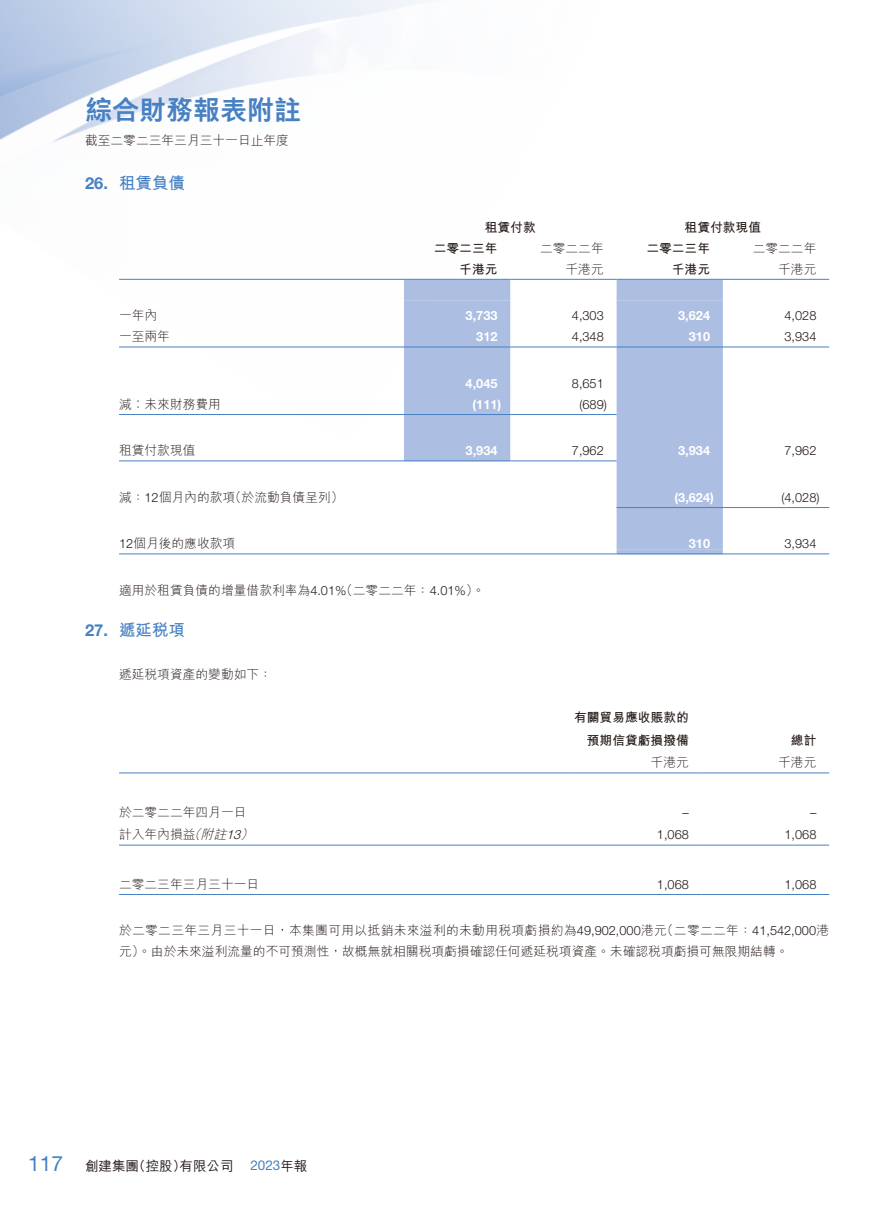
<style>
.page{position:relative;width:893px;height:1212px;background:#fff}
.page>*{position:absolute;margin:0;border:0;box-sizing:border-box;transform-origin:0 0}
.t1{font:800 27px "M Hei HK";color:#4781c3}
.t2{font:21px "Helvetica Neue LT Std";color:#4781c3}
.t3{font:700 16.5px "M Hei HK";color:#4781c3}
.t4{font:700 16.5px "Helvetica Neue LT Std";color:#4781c3}
.t5{font:500 13.5px "M Hei HK";color:#231916}
.t6{font:13.5px "Helvetica Neue LT Std";color:#4781c3}
.t7{font:300 12.75px/21px "M Hei HK";color:#231916}
.t8{font:300 12.75px "Helvetica Neue LT Std";color:#231916}
.t9{font:700 12.75px "Helvetica Neue LT Std";color:#fff}
.t10{font:700 12.75px "M Hei HK";color:#231916}
.t11{font:italic 300 12.75px "M Hei HK";color:#231916}
.t12{font:italic 300 12.75px "Helvetica Neue LT Std";color:#231916}
.s1{font-family:"Helvetica Neue LT Std"}
.s2{font-style:italic}
.s3{font-family:"M Hei HK"}
.s4{font-family:"M Hei HK";font-weight:500;color:#231916}
</style>
<div class="page">
<img style="left:0;top:0;width:697px;height:347px">
<svg style="left:404px;top:280px;width:319px;height:273px;fill:#acbee2"></svg>
<svg style="left:404px;top:301px;width:319px;height:249px;fill:#acbee2"></svg>
<hr style="left:119px;top:279px;width:285px;height:1px;background:#4781c3">
<hr style="left:404px;top:279px;width:106px;height:1px;background:#4781c3">
<hr style="left:510px;top:279px;width:107px;height:1px;background:#4781c3">
<hr style="left:617px;top:279px;width:106px;height:1px;background:#4781c3">
<hr style="left:723px;top:279px;width:106px;height:1px;background:#4781c3">
<hr style="left:119px;top:347px;width:285px;height:1px;background:#4781c3">
<hr style="left:404px;top:347px;width:106px;height:1px;background:#4781c3">
<hr style="left:510px;top:347px;width:107px;height:1px;background:#4781c3">
<hr style="left:617px;top:347px;width:106px;height:1px;background:#4781c3">
<hr style="left:723px;top:347px;width:106px;height:1px;background:#4781c3">
<hr style="left:119px;top:414px;width:285px;height:1px;background:#4781c3">
<hr style="left:404px;top:414px;width:106px;height:1px;background:#4781c3">
<hr style="left:510px;top:414px;width:107px;height:1px;background:#4781c3">
<hr style="left:119px;top:460px;width:285px;height:1px;background:#4781c3">
<hr style="left:404px;top:460px;width:106px;height:1px;background:#4781c3">
<hr style="left:510px;top:460px;width:107px;height:1px;background:#4781c3">
<hr style="left:617px;top:507px;width:106px;height:1px;background:#4781c3">
<hr style="left:723px;top:507px;width:106px;height:1px;background:#4781c3">
<hr style="left:119px;top:553px;width:285px;height:1px;background:#4781c3">
<hr style="left:404px;top:553px;width:106px;height:1px;background:#4781c3">
<hr style="left:510px;top:553px;width:107px;height:1px;background:#4781c3">
<hr style="left:617px;top:553px;width:106px;height:1px;background:#4781c3">
<hr style="left:723px;top:553px;width:106px;height:1px;background:#4781c3">
<hr style="left:119px;top:772px;width:455px;height:1px;background:#4781c3">
<hr style="left:574px;top:772px;width:128px;height:1px;background:#4781c3">
<hr style="left:702px;top:772px;width:127px;height:1px;background:#4781c3">
<hr style="left:119px;top:845px;width:455px;height:1px;background:#4781c3">
<hr style="left:574px;top:845px;width:128px;height:1px;background:#4781c3">
<hr style="left:702px;top:845px;width:127px;height:1px;background:#4781c3">
<hr style="left:119px;top:894px;width:455px;height:1px;background:#4781c3">
<hr style="left:574px;top:894px;width:128px;height:1px;background:#4781c3">
<hr style="left:702px;top:894px;width:127px;height:1px;background:#4781c3">
<h1 class="t1" style="left:85px;top:96px;width:217px">綜合財務報表附註</h1>
<p class="t7" style="left:85px;top:130px;width:205px">截至二零二三年三月三十一日止年度</p>
<p class="t4" style="left:85px;top:173px;width:24px">26.</p>
<p class="t3" style="left:119px;top:171px;width:67px">租賃負債</p>
<p class="t7" style="left:119px;top:305px;width:40px">一年內</p>
<p class="t7" style="left:119px;top:326px;width:52px">一至兩年</p>
<p class="t10" style="left:485px;top:218px;width:52px">租賃付款</p>
<p class="t10" style="left:685px;top:218px;width:78px">租賃付款現值</p>
<p class="t10" style="left:434px;top:239px;width:65px">二零二三年</p>
<p class="t7" style="left:540px;top:237px;width:65px">二零二二年</p>
<p class="t10" style="left:646px;top:239px;width:65px">二零二三年</p>
<p class="t7" style="left:753px;top:237px;width:65px">二零二二年</p>
<p class="t10" style="left:459px;top:260px;width:40px">千港元</p>
<p class="t7" style="left:566px;top:258px;width:40px">千港元</p>
<p class="t10" style="left:672px;top:260px;width:40px">千港元</p>
<p class="t7" style="left:778px;top:258px;width:40px">千港元</p>
<p class="t9" style="left:466px;top:308px;width:33px">3,733</p>
<p class="t8" style="left:572px;top:308px;width:33px">4,303</p>
<p class="t9" style="left:678px;top:308px;width:33px">3,624</p>
<p class="t8" style="left:784px;top:308px;width:33px">4,028</p>
<p class="t9" style="left:476px;top:329px;width:23px">312</p>
<p class="t8" style="left:572px;top:329px;width:33px">4,348</p>
<p class="t9" style="left:689px;top:329px;width:23px">310</p>
<p class="t8" style="left:784px;top:329px;width:33px">3,934</p>
<p class="t7" style="left:119px;top:393px;width:103px">減︰未來財務費用</p>
<p class="t7" style="left:119px;top:440px;width:78px">租賃付款現值</p>
<p class="t7" style="left:229px;top:486px;width:116px">（於流動負債呈列(</p>
<p class="t7" style="left:119px;top:486px;width:118px">減：<span class="s1">12</span>個月內的款項</p>
<p class="t7" style="left:119px;top:533px;width:118px"><span class="s1">12</span>個月後的應收款項</p>
<p class="t9" style="left:466px;top:375px;width:33px">4,045</p>
<p class="t9" style="left:472px;top:396px;width:30px">)111(</p>
<p class="t9" style="left:466px;top:443px;width:33px">3,934</p>
<p class="t4" style="left:85px;top:620px;width:24px">27.</p>
<p class="t7" style="left:340px;top:579px;width:146px">（二零二二年：<span class="s1">4.01%</span> 。(</p>
<p class="t7" style="left:119px;top:579px;width:229px">適用於租賃負債的增量借款利率為<span class="s1">4.01%</span></p>
<p class="t3" style="left:119px;top:618px;width:67px">遞延稅項</p>
<p class="t7" style="left:119px;top:663px;width:154px">遞延稅項資產的變動如下：</p>
<p class="t8" style="left:572px;top:375px;width:33px">8,651</p>
<p class="t8" style="left:579px;top:396px;width:29px">)689(</p>
<p class="t8" style="left:572px;top:443px;width:33px">7,962</p>
<p class="t9" style="left:678px;top:443px;width:33px">3,934</p>
<p class="t9" style="left:674px;top:489px;width:41px">)3,624(</p>
<p class="t9" style="left:689px;top:536px;width:23px">310</p>
<p class="t10" style="left:574px;top:708px;width:116px">有關貿易應收賬款的</p>
<p class="t10" style="left:587px;top:731px;width:103px">預期信貸虧損撥備</p>
<p class="t7" style="left:651px;top:752px;width:40px">千港元</p>
<p class="t8" style="left:784px;top:443px;width:33px">7,962</p>
<p class="t8" style="left:781px;top:489px;width:40px">)4,028(</p>
<p class="t8" style="left:784px;top:536px;width:33px">3,934</p>
<p class="t10" style="left:791px;top:731px;width:27px">總計</p>
<p class="t7" style="left:778px;top:752px;width:40px">千港元</p>
<p class="t7" style="left:119px;top:801px;width:129px">於二零二二年四月一日</p>
<p class="t8" style="left:682px;top:804px;width:8px">–</p>
<p class="t8" style="left:810px;top:804px;width:8px">–</p>
<p class="t11" style="left:188px;top:828px;width:18px">（</p>
<p class="t11" style="left:240px;top:828px;width:18px">(</p>
<p class="t7" style="left:119px;top:824px;width:112px">計入年內損益<span class="s2">附註</span></p>
<p class="t12" style="left:226px;top:827px;width:20px">13</p>
<p class="t8" style="left:657px;top:827px;width:33px">1,068</p>
<p class="t8" style="left:784px;top:827px;width:33px">1,068</p>
<p class="t7" style="left:119px;top:873px;width:142px">二零二三年三月三十一日</p>
<p class="t8" style="left:657px;top:876px;width:33px">1,068</p>
<p class="t8" style="left:784px;top:876px;width:33px">1,068</p>
<p class="t8" style="left:661px;top:923px;width:170px"><span class="s3">（二零二二年：</span>41,542,000<span class="s3">港</span></p>
<p class="t7" style="left:119px;top:920px;width:671px">於二零二三年三月三十一日，本集團可用以抵銷未來溢利的未動用稅項虧損約為<span class="s1">49,902,000</span>港元<br>元）。由於未來溢利流量的不可預測性，故概無就相關稅項虧損確認任何遞延稅項資產。未確認稅項虧損可無限期結轉。</p>
<h2 class="t2" style="left:28px;top:1151px;width:37px">117</h2>
<p class="t5" style="left:85px;top:1156px;width:55px">創建集團</p>
<p class="t5" style="left:132px;top:1156px;width:55px">（控股）</p>
<p class="t5" style="left:180px;top:1156px;width:55px">有限公司</p>
<p class="t6" style="left:250px;top:1157px;width:59px">2023<span class="s4">年報</span></p>
</div>
